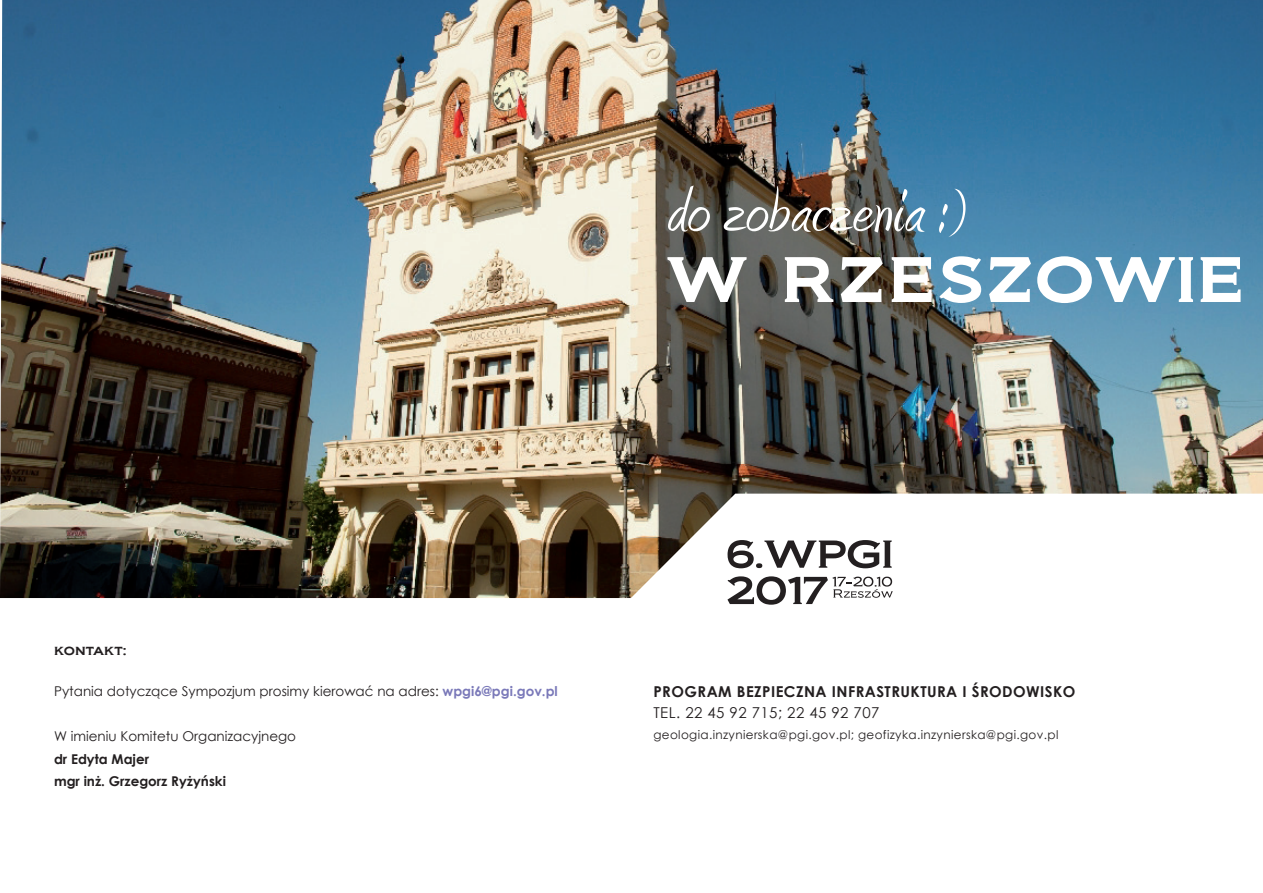
<style>
.page{position:relative;width:1263px;height:893px;background:#fff}
.page>*{position:absolute;margin:0;border:0;box-sizing:border-box;transform-origin:0 0}
.t1{font:81px "Biondi";color:#fff}
.t2{font:72px "Amienne";color:#fff}
.t3{font:700 15px "Century Gothic";letter-spacing:.03em;color:#231f20}
.t4{font:15px "Century Gothic";letter-spacing:.03em;color:#231f20}
.t5{font:15px "Biondi";color:#231f20}
.t6{font:13.5px "Century Gothic";color:#231f20}
.t7{font:700 13.5px/22.5px "Century Gothic";color:#231f20}
.t8{font:12px "Century Gothic";letter-spacing:.03em;color:#231f20}
.s1{font-weight:700;color:#7a79b9}
</style>
<div class="page">
<img style="left:0;top:0;width:1263px;height:598px">
<svg style="left:727px;top:540px;width:165px;height:28px"></svg>
<svg style="left:727px;top:576px;width:166px;height:29px"></svg>
<h2 class="t2" style="left:667px;top:181px;width:302px">do zobaczenia :)</h2>
<h1 class="t1" style="left:667px;top:223px;width:580px">w rzeszowie</h1>
<p class="t5" style="left:54px;top:640px;width:74px">kontakt:</p>
<p class="t6" style="left:54px;top:682px;width:505px">Pytania dotyczące Sympozjum prosimy kierować na adres: <span class="s1">wpgi6@pgi.gov.pl</span></p>
<p class="t6" style="left:54px;top:727px;width:244px">W imieniu Komitetu Organizacyjnego</p>
<p class="t7" style="left:54px;top:747px;width:173px">dr Edyta Majer<br>mgr inż. Grzegorz Ryżyński</p>
<p class="t3" style="left:653px;top:680px;width:423px">PROGRAM BEZPIECZNA INFRASTRUKTURA I ŚRODOWISKO</p>
<p class="t4" style="left:653px;top:702px;width:227px">TEL. 22 45 92 715; 22 45 92 707</p>
<p class="t8" style="left:653px;top:726px;width:406px">geologia.inzynierska@pgi.gov.pl; geofizyka.inzynierska@pgi.gov.pl</p>
</div>
